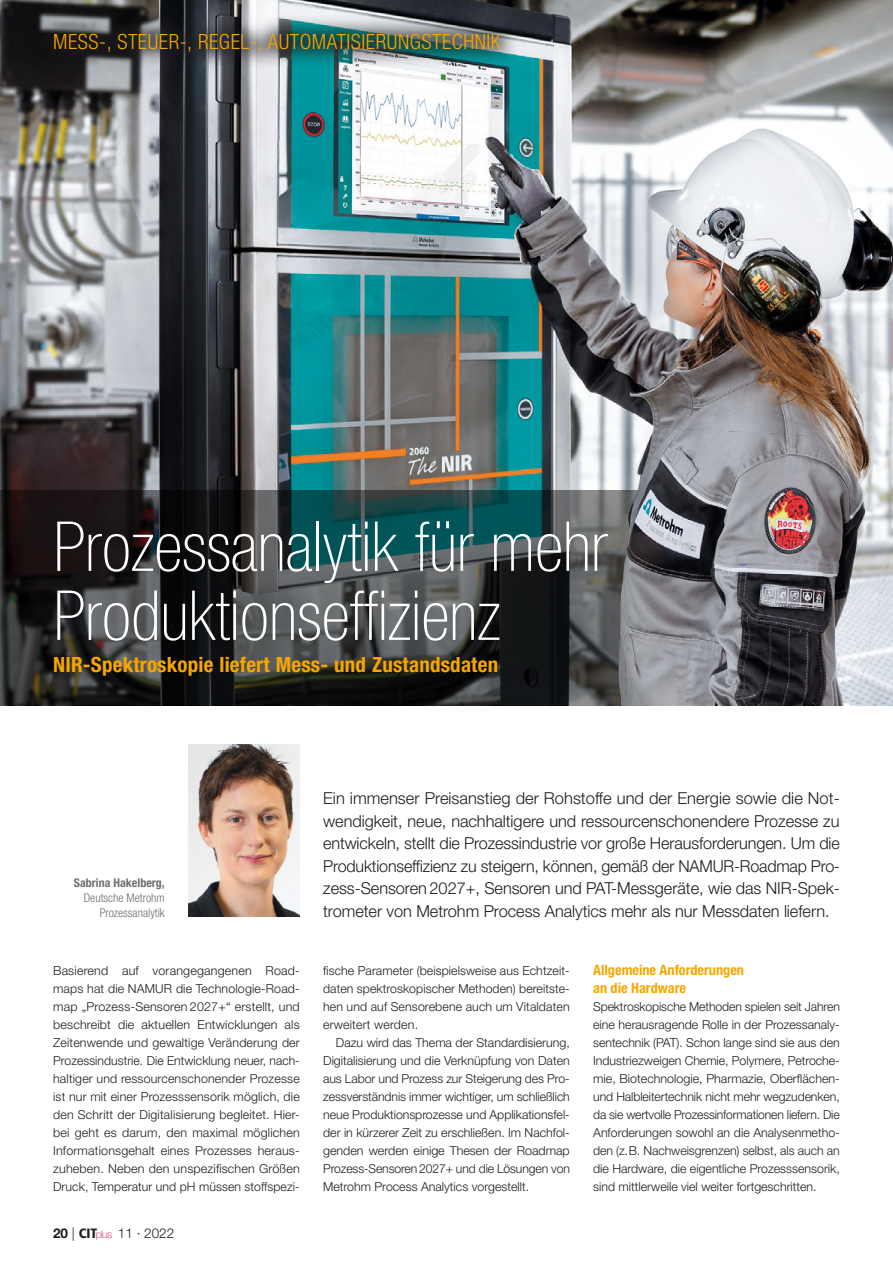
<style>
.page{position:relative;width:893px;height:1263px;background:#fff}
.page>*{position:absolute;margin:0;border:0;box-sizing:border-box;transform-origin:0 0}
._10_Headline{font:100 condensed 69px/69px "Helvetica Neue LT Std";color:#fff}
._20_Subline{font:700 condensed 21px "Helvetica Neue LT Std";letter-spacing:.01em;color:#f7a600}
.t1{font:300 condensed 21px "Helvetica Neue LT Std";letter-spacing:.025em;color:#f7a600}
._30_Intro{font:300 16.5px/22.5px "Helvetica Neue LT Std";letter-spacing:-.005em;color:#1d1d1b;text-align:justify}
._50_Texthead_1{font:700 condensed 14.25px/18px "Helvetica Neue LT Std";color:#f7a600}
.t2{font:300 13.5px "Helvetica Neue LT Std";color:#1d1d1b}
._41_Fließtext_erster{font:300 12.3px/18px "Helvetica Neue LT Std";letter-spacing:.01em;color:#1d1d1b;text-align:justify}
._40_Fließtext{font:300 12.3px/18px "Helvetica Neue LT Std";color:#1d1d1b;text-align:justify}
.Autor{font:300 condensed 12px/15px "Helvetica Neue LT Std";color:#706f6f;text-align:right}
.s1{font-weight:700}
.s2{font-family:"Frutiger LT Std";font-weight:900;font-stretch:condensed}
.s3{font-weight:100;font-size:10.65px;color:#ce1531}
</style>
<div class="page">
<img style="left:0;top:0;width:893px;height:705px">
<img style="left:188px;top:745px;width:112px;height:171px">
<svg style="left:0;top:490px;width:641px;height:215px;background:#303839"></svg>
<div style="left:35px;top:14px;width:485px;height:57px;background:#1d1d1b;opacity:.75"></div>
<p class="t1" style="left:53px;top:29px;width:449px">MESS-, STEUER-, REGEL-, AUTOMATISIERUNGSTECHNIK</p>
<p class="_10_Headline" style="left:53px;top:511px;width:556px">Prozessanalytik für mehr<br>Produktionseffizienz</p>
<p class="_20_Subline" style="left:53px;top:652px;width:446px">NIR-Spektroskopie liefert Mess- und Zustandsdaten</p>
<p class="Autor" style="left:74px;top:875px;width:93px"><span class="s1">Sabrina Hakelberg,<br></span>DEUTSCHE METROHM<br>PROZESSANALYTIK</p>
<p class="_30_Intro" style="left:323px;top:786px;width:518px">Ein immenser Preisanstieg der Rohstoffe und der Energie sowie die Not&shy;wendigkeit, neue, nachhaltigere und ressourcenschonendere Prozesse zu entwickeln, stellt die Prozessindustrie vor große Herausforderungen. Um die Produktionseffizienz zu steigern, können, gemäß der NAMUR-Roadmap Pro&shy;zess-Sensoren 2027+, Sensoren und PAT-Messgeräte, wie das NIR-Spek&shy;trometer von Metrohm Process Analytics mehr als nur Messdaten liefern.</p>
<p class="_41_Fließtext_erster" style="left:53px;top:961px;width:248px">Basierend auf vorangegangenen Road&shy;maps hat die NAMUR die Technologie-Road&shy;map „Prozess-Sensoren 2027+“ erstellt, und beschreibt die aktuellen Entwicklungen als Zeitenwende und gewaltige Veränderung der Prozessindustrie. Die Entwicklung neuer, nach&shy;haltiger und ressourcenschonender Prozesse ist nur mit einer Prozesssensorik möglich, die den Schritt der Digitalisierung begleitet. Hier&shy;bei geht es darum, den maximal möglichen Informationsgehalt eines Prozesses heraus&shy;zuheben. Neben den unspezifischen Größen Druck, Temperatur und pH müssen stoffspezi-</p>
<p class="_41_Fließtext_erster" style="left:323px;top:961px;width:248px">fische Parameter (beispielsweise aus Echtzeit&shy;daten spektroskopischer Methoden) bereitste&shy;hen und auf Sensorebene auch um Vitaldaten erweitert werden.</p>
<p class="_40_Fließtext" style="left:323px;top:1033px;width:248px;text-indent:13px">Dazu wird das Thema der Standardisierung, Digitalisierung und die Verknüpfung von Daten aus Labor und Prozess zur Steigerung des Pro&shy;zessverständnis immer wichtiger, um schließlich neue Produktionsprozesse und Applikationsfel&shy;der in kürzerer Zeit zu erschließen. Im Nachfol&shy;genden werden einige Thesen der Roadmap Prozess-Sensoren 2027+ und die Lösungen von Metrohm Process Analytics vorgestellt.</p>
<p class="t2" style="left:53px;top:1224px;width:123px"><span class="s1">20</span> | <span class="s2">CIT</span><span class="s3">plus</span> 11 · 2022</p>
<p class="_50_Texthead_1" style="left:593px;top:961px;width:152px">Allgemeine Anforderungen an die Hardware</p>
<p class="_41_Fließtext_erster" style="left:593px;top:997px;width:248px">Spektroskopische Methoden spielen seit Jahren eine herausragende Rolle in der Prozessanaly&shy;sentechnik (PAT). Schon lange sind sie aus den Industriezweigen Chemie, Polymere, Petroche&shy;mie, Biotechnologie, Pharmazie, Oberflächen&shy;und Halbleitertechnik nicht mehr wegzudenken, da sie wertvolle Prozessinformationen liefern. Die Anforderungen sowohl an die Analysenmetho&shy;den (z.B. Nachweisgrenzen) selbst, als auch an die Hardware, die eigentliche Prozesssensorik, sind mittlerweile viel weiter fortgeschritten.</p>
</div>
